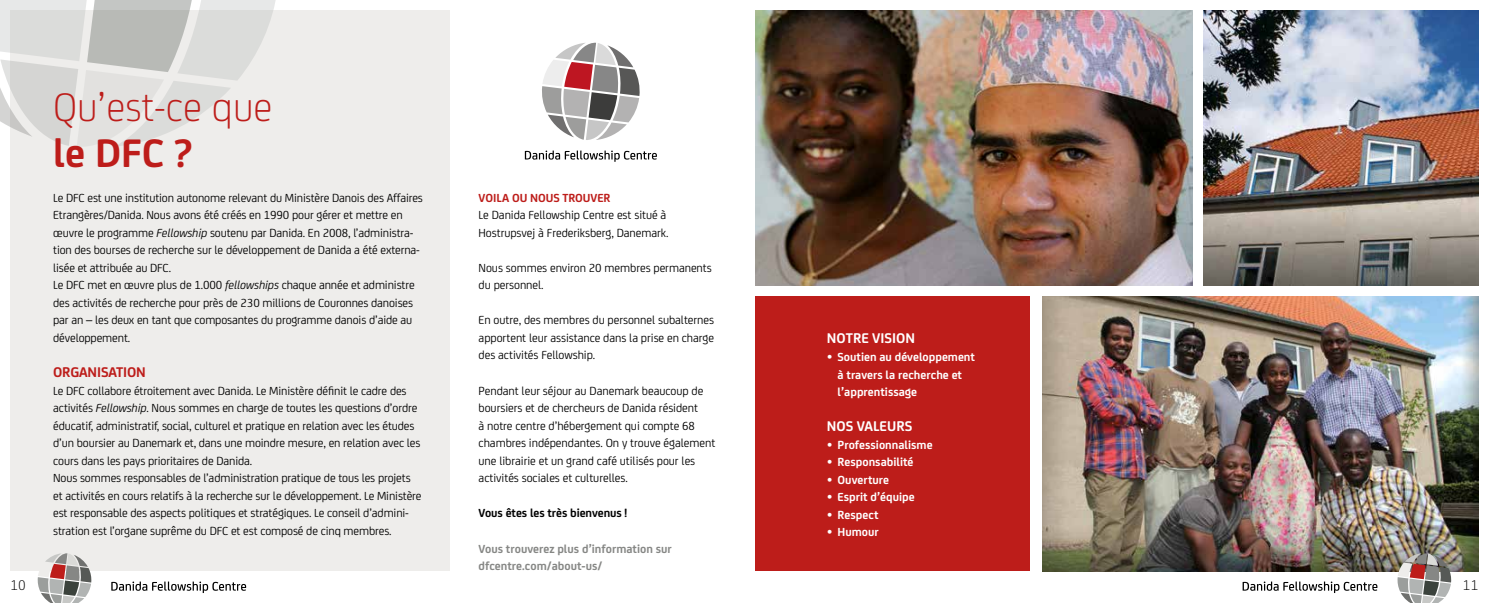
<style>
.page{position:relative;width:1489px;height:603px;background:#fff}
.page>*{position:absolute;margin:0;border:0;box-sizing:border-box;transform-origin:0 0}
.t1{font:300 42.5px "FS Joey";color:#bd1d1a}
.t2{font:700 42.5px "FS Joey";color:#bd1d1a}
.t3{font:700 15px "FS Joey";color:#fff}
.t4{font:700 15px "FS Joey";letter-spacing:-.01em;color:#bd1d1a}
.t5{font:300 15px "FS Joey";color:#000}
.t6{font:12.5px/17.5px "FS Joey";letter-spacing:-.01em;color:#000}
.t7{font:700 12.5px/17.5px "FS Joey";color:#fff}
.t8{font:700 12.5px/17.5px "FS Joey";color:#868785}
.t9{font:700 12.5px "FS Joey";letter-spacing:-.005em;color:#000}
.t10{font:700 12.5px "FS Joey";letter-spacing:-.005em;color:#bd1d1a}
.s1{font-style:italic}
.s2{font-weight:400;font-size:16.25px}
</style>
<div class="page">
<svg style="left:111px;top:581px;width:135px;height:11px"></svg>
<img style="left:1042px;top:296px;width:436px;height:274px">
<img style="left:755px;top:11px;width:437px;height:274px">
<div style="left:755px;top:296px;width:274px;height:274px;background:#bd1d1a"></div>
<img style="left:1203px;top:11px;width:275px;height:274px">
<div style="left:11px;top:11px;width:439px;height:559px;background:#eeedeb"></div>
<svg style="left:525px;top:150px;width:132px;height:12px"></svg>
<svg style="left:542px;top:42px;width:98px;height:98px"></svg>
<svg style="left:0;top:0;width:278px;height:148px"></svg>
<svg style="left:37px;top:553px;width:55px;height:49px"></svg>
<svg style="left:1396px;top:553px;width:55px;height:49px;background:#a49a96"></svg>
<svg style="left:1242px;top:581px;width:135px;height:11px"></svg>
<p class="t5" style="left:11px;top:574px;width:17px">10</p>
<h1 class="t1" style="left:53px;top:77px;width:221px">Qu’est-ce que</h1>
<h1 class="t2" style="left:53px;top:120px;width:141px">le DFC ?</h1>
<p class="t6" style="left:53px;top:188px;width:371px">Le DFC est une institution autonome relevant du Ministère Danois des Affaires Etrangères/Danida. Nous avons été créés en 1990 pour gérer et mettre en œuvre le programme <span class="s1">Fellowship</span> soutenu par Danida. En 2008, l’administra&shy;tion des bourses de recherche sur le développement de Danida a été externa&shy;lisée et attribuée au DFC.<br>Le DFC met en œuvre plus de 1.000 <span class="s1">fellowships</span> chaque année et administre des activités de recherche pour près de 230 millions de Couronnes danoises par an – les deux en tant que composantes du programme danois d’aide au développement.</p>
<p class="t4" style="left:53px;top:360px;width:94px">ORGANISATION</p>
<p class="t6" style="left:53px;top:380px;width:370px">Le DFC collabore étroitement avec Danida. Le Ministère définit le cadre des activités <span class="s1">Fellowship</span>. Nous sommes en charge de toutes les questions d’ordre éducatif, administratif, social, culturel et pratique en relation avec les études d’un boursier au Danemark et, dans une moindre mesure, en relation avec les cours dans les pays prioritaires de Danida.<br>Nous sommes responsables de l’administration pratique de tous les projets et activités en cours relatifs à la recherche sur le développement. Le Ministère est responsable des aspects politiques et stratégiques. Le conseil d’admini&shy;stration est l’organe suprême du DFC et est composé de cinq membres.</p>
<p class="t10" style="left:478px;top:188px;width:133px">VOILA OU NOUS TROUVER</p>
<p class="t6" style="left:478px;top:205px;width:191px">Le Danida Fellowship Centre est situé à<br>Hostrupsvej à Frederiksberg, Danemark.</p>
<p class="t6" style="left:478px;top:258px;width:235px">Nous sommes environ 20 membres permanents du personnel.</p>
<p class="t6" style="left:478px;top:310px;width:237px;text-align:justify">En outre, des membres du personnel subalternes apportent leur assistance dans la prise en charge des activités Fellowship.</p>
<p class="t6" style="left:478px;top:380px;width:238px">Pendant leur séjour au Danemark beaucoup de boursiers et de chercheurs de Danida résident<br>à notre centre d’hébergement qui compte 68 chambres indépendantes. On y trouve également une librairie et un grand café utilisés pour les activités sociales et culturelles.</p>
<p class="t9" style="left:478px;top:503px;width:150px">Vous êtes les très bienvenus !</p>
<p class="t8" style="left:478px;top:539px;width:195px">Vous trouverez plus d’information sur dfcentre.com/about-us/</p>
<p class="t3" style="left:826px;top:326px;width:90px">NOTRE VISION</p>
<p class="t7" style="left:837px;top:347px;width:139px;text-indent:-11px"><span class="s2">•</span> Soutien au développement à travers la recherche et l’apprentissage</p>
<p class="t3" style="left:826px;top:414px;width:87px">NOS VALEURS</p>
<p class="t7" style="left:826px;top:434px;width:107px"><span class="s2">•</span> Professionnalisme</p>
<p class="t7" style="left:826px;top:452px;width:88px"><span class="s2">•</span> Responsabilité</p>
<p class="t7" style="left:826px;top:469px;width:64px"><span class="s2">•</span> Ouverture</p>
<p class="t7" style="left:826px;top:487px;width:89px"><span class="s2">•</span> Esprit d’équipe</p>
<p class="t7" style="left:826px;top:504px;width:53px"><span class="s2">•</span> Respect</p>
<p class="t7" style="left:826px;top:522px;width:53px"><span class="s2">•</span> Humour</p>
<p class="t5" style="left:1462px;top:574px;width:17px">11</p>
</div>
